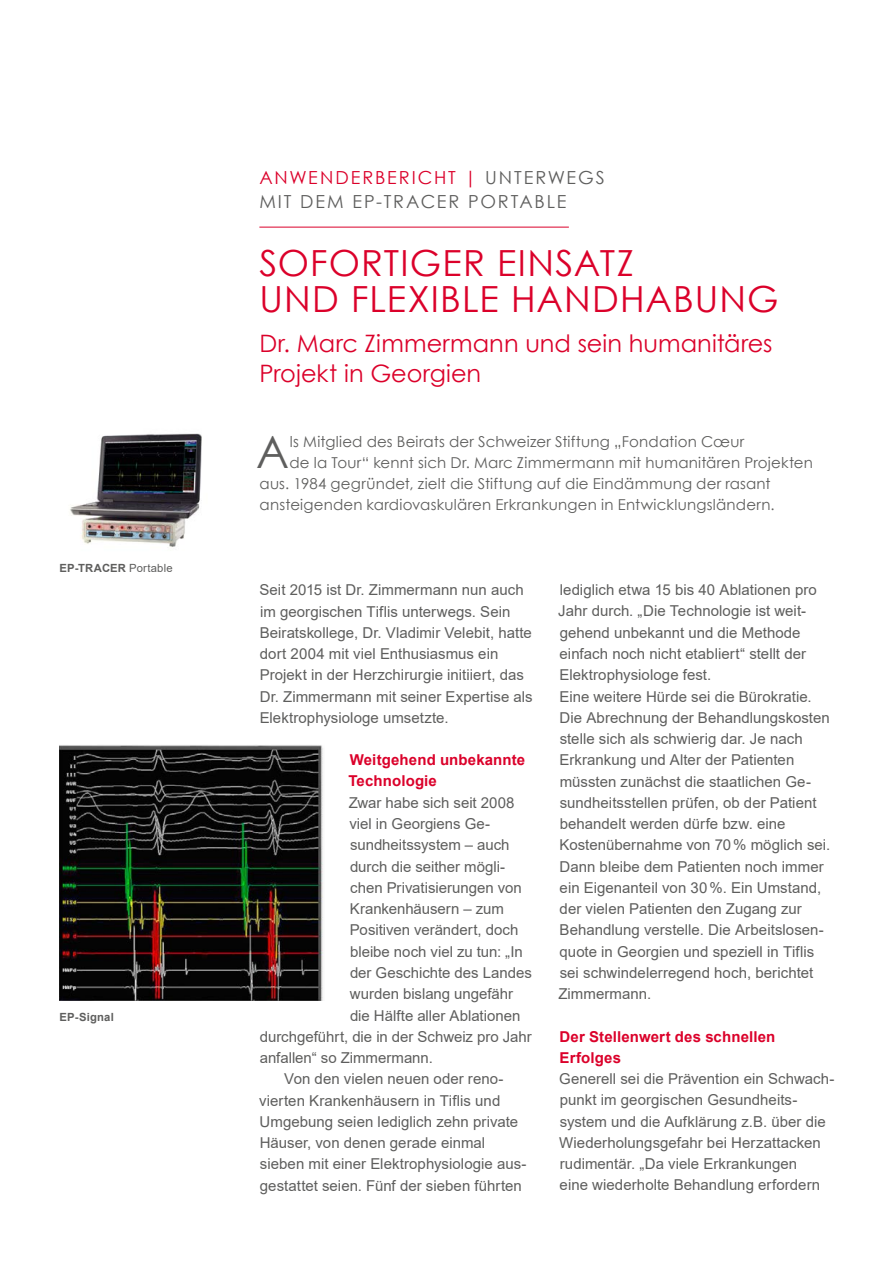
<style>
.page{position:relative;width:893px;height:1263px;background:#fff}
.page>*{position:absolute;margin:0;border:0;box-sizing:border-box;transform-origin:0 0}
.t1{font:44.55px "Century Gothic";color:#5e5e5d}
.t2{font:36px/36px "Century Gothic";letter-spacing:.03em;color:#db012a}
.t3{font:24px/30px "Century Gothic";letter-spacing:.005em;color:#db012a}
.t4{font:18px/24px "Century Gothic";letter-spacing:.105em;color:#5e5e5d}
.t5{font:15px/21.3px "Arial";color:#5e5e5d}
.t6{font:15px "Century Gothic";letter-spacing:.015em;color:#5e5e5d}
.t7{font:700 15px/21px "Arial";letter-spacing:.01em;color:#db012a}
.t8{font:700 11.25px "Arial";letter-spacing:.02em;color:#5e5e5d}
.s1{font-weight:400}
.s2{color:#db012a}
</style>
<div class="page">
<img style="left:70px;top:433px;width:132px;height:114px">
<img style="left:60px;top:745px;width:263px;height:255px">
<hr style="left:259px;top:227px;width:310px;height:1px;background:#db012a">
<p class="t8" style="left:60px;top:560px;width:115px">EP-TRACER <span class="s1">Portable</span></p>
<p class="t8" style="left:60px;top:1008px;width:56px">EP-Signal</p>
<p class="t4" style="left:259px;top:165px;width:347px"><span class="s2">ANWENDERBERICHT |</span> UNTERWEGS<br>MIT DEM EP-TRACER PORTABLE</p>
<h2 class="t2" style="left:259px;top:244px;width:521px">SOFORTIGER EINSATZ<br>UND FLEXIBLE HANDHABUNG</h2>
<h3 class="t3" style="left:259px;top:328px;width:515px">Dr. Marc Zimmermann und sein humanitäres<br>Projekt in Georgien</h3>
<h1 class="t1" style="left:256px;top:420px;width:35px">A</h1>
<p class="t6" style="left:290px;top:431px;width:456px">ls Mitglied des Beirats der Schweizer Stiftung „Fondation Cœur</p>
<p class="t6" style="left:289px;top:452px;width:525px">de la Tour“ kennt sich Dr. Marc Zimmermann mit humanitären Projekten</p>
<p class="t6" style="left:260px;top:473px;width:513px">aus. 1984 gegründet, zielt die Stiftung auf die Eindämmung der rasant</p>
<p class="t6" style="left:260px;top:494px;width:517px">ansteigenden kardiovaskulären Erkrankungen in Entwicklungsländern.</p>
<p class="t5" style="left:260px;top:579px;width:275px">Seit 2015 ist Dr. Zimmermann nun auch im georgischen Tiflis unterwegs. Sein Beiratskollege, Dr. Vladimir Velebit, hatte dort 2004 mit viel Enthusiasmus ein Projekt in der Herzchirurgie initiiert, das Dr. Zimmermann mit seiner Expertise als Elektrophysiologe umsetzte.</p>
<p class="t7" style="left:348px;top:750px;width:178px">Weitgehend unbekannte<br>Technologie</p>
<p class="t5" style="left:349px;top:792px;width:167px">Zwar habe sich seit 2008</p>
<p class="t5" style="left:349px;top:813px;width:142px">viel in Georgiens Ge-</p>
<p class="t5" style="left:350px;top:834px;width:161px">sundheitssystem – auch</p>
<p class="t5" style="left:350px;top:856px;width:157px">durch die seither mögli-</p>
<p class="t5" style="left:350px;top:877px;width:173px">chen Privatisierungen von</p>
<p class="t5" style="left:350px;top:898px;width:155px">Krankenhäusern – zum</p>
<p class="t5" style="left:350px;top:919px;width:170px">Positiven verändert, doch</p>
<p class="t5" style="left:350px;top:941px;width:174px">bleibe noch viel zu tun: „In</p>
<p class="t5" style="left:350px;top:962px;width:183px">der Geschichte des Landes</p>
<p class="t5" style="left:350px;top:983px;width:165px">wurden bislang ungefähr</p>
<p class="t5" style="left:350px;top:1004px;width:172px">die Hälfte aller Ablationen</p>
<p class="t5" style="left:260px;top:1026px;width:273px">durchgeführt, die in der Schweiz pro Jahr</p>
<p class="t5" style="left:260px;top:1047px;width:175px">anfallen“ so Zimmermann.</p>
<p class="t5" style="left:284px;top:1068px;width:221px">Von den vielen neuen oder reno-</p>
<p class="t5" style="left:259px;top:1089px;width:243px">vierten Krankenhäusern in Tiflis und</p>
<p class="t5" style="left:260px;top:1111px;width:260px">Umgebung seien lediglich zehn private</p>
<p class="t5" style="left:260px;top:1132px;width:227px">Häuser, von denen gerade einmal</p>
<p class="t5" style="left:260px;top:1153px;width:268px">sieben mit einer Elektrophysiologie aus-</p>
<p class="t5" style="left:260px;top:1174px;width:264px">gestattet seien. Fünf der sieben führten</p>
<p class="t5" style="left:558px;top:579px;width:274px">lediglich etwa 15 bis 40 Ablationen pro Jahr durch. „Die Technologie ist weit&shy;gehend unbekannt und die Methode einfach noch nicht etabliert“ stellt der Elektrophysiologe fest.<br>Eine weitere Hürde sei die Bürokratie.<br>Die Abrechnung der Behandlungskosten stelle sich als schwierig dar. Je nach Erkrankung und Alter der Patienten müssten zunächst die staatlichen Ge&shy;sundheitsstellen prüfen, ob der Patient behandelt werden dürfe bzw. eine Kostenübernahme von 70% möglich sei.<br>Dann bleibe dem Patienten noch immer ein Eigenanteil von 30%. Ein Umstand, der vielen Patienten den Zugang zur Behandlung verstelle. Die Arbeitslosen&shy;quote in Georgien und speziell in Tiflis sei schwindelerregend hoch, berichtet Zimmermann.</p>
<p class="t7" style="left:560px;top:1026px;width:217px">Der Stellenwert des schnellen<br>Erfolges</p>
<p class="t5" style="left:559px;top:1068px;width:277px">Generell sei die Prävention ein Schwach&shy;punkt im georgischen Gesundheits&shy;system und die Aufklärung z.B. über die Wiederholungsgefahr bei Herzattacken rudimentär. „Da viele Erkrankungen<br>eine wiederholte Behandlung erfordern</p>
</div>
